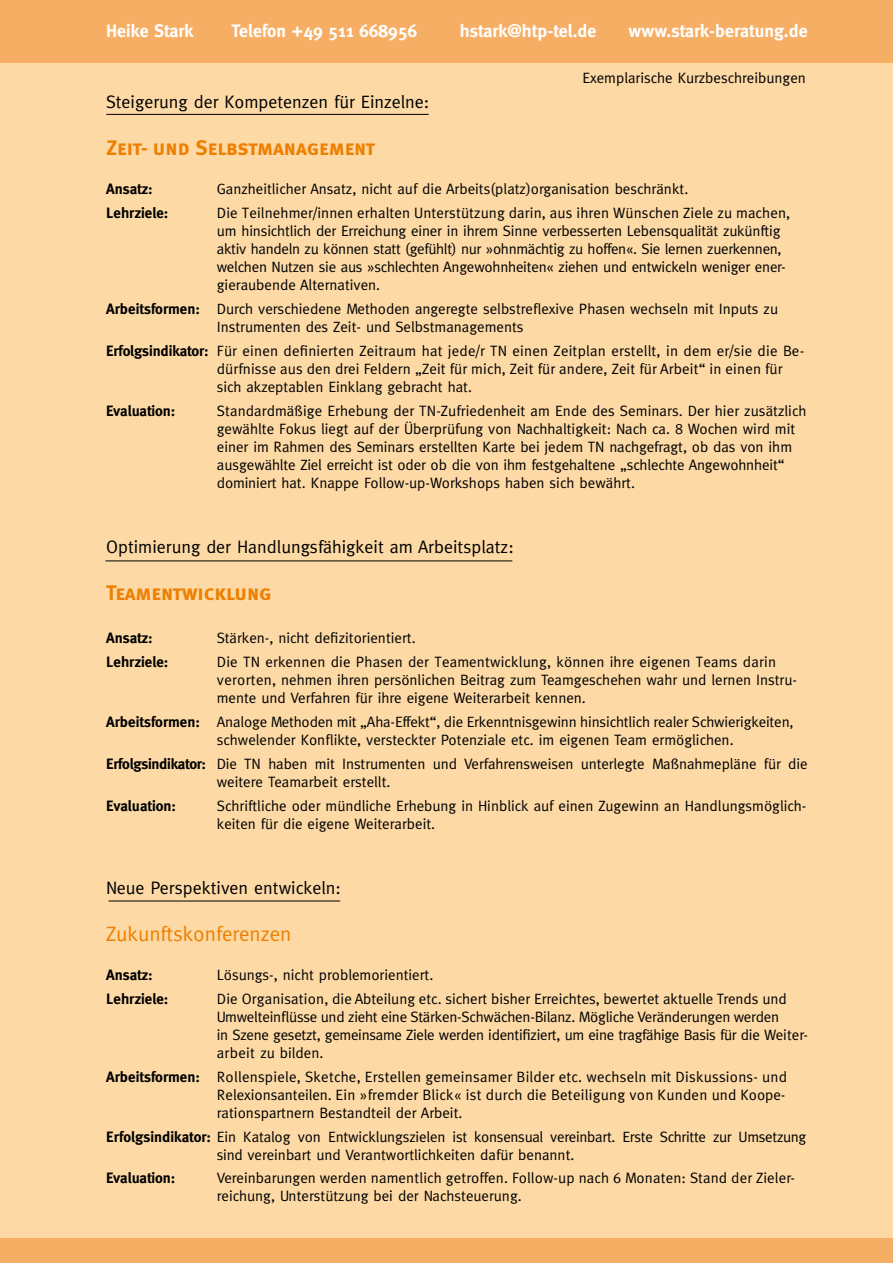
<style>
.page{position:relative;width:893px;height:1263px;background:#fff}
.page>*{position:absolute;margin:0;border:0;box-sizing:border-box;transform-origin:0 0}
.t1{font:21px "Meta Bold Caps";letter-spacing:-.005em;color:#ee7f00}
.t2{font:21px "Meta";color:#ee7f00}
.t3{font:18px "Meta";color:#000}
.t4{font:700 18px "Meta";color:#fff}
.t5{font:15px/18px "Meta";color:#000}
.t6{font:700 15px "Meta";color:#000}
.s1{font-weight:700}
</style>
<div class="page">
<div style="left:0;top:0;width:893px;height:64px;background:#f6ae64"></div>
<div style="left:0;top:64px;width:893px;height:1199px;background:#fdd9a5"></div>
<hr style="left:108px;top:901px;width:232px;height:1px;background:#000">
<hr style="left:106px;top:560px;width:406px;height:1px;background:#000">
<hr style="left:106px;top:114px;width:323px;height:1px;background:#000">
<div style="left:0;top:1238px;width:893px;height:25px;background:#f6ae64"></div>
<p class="t4" style="left:106px;top:20px;width:89px">Heike Stark</p>
<p class="t4" style="left:232px;top:20px;width:187px">Telefon +49 511 668956</p>
<p class="t4" style="left:460px;top:20px;width:138px">hstark@htp-tel.de</p>
<p class="t4" style="left:629px;top:20px;width:181px">www.stark-beratung.de</p>
<p class="t5" style="left:583px;top:69px;width:225px">Exemplarische Kurzbeschreibungen</p>
<p class="t3" style="left:106px;top:91px;width:325px">Steigerung der Kompetenzen für Einzelne:</p>
<h1 class="t1" style="left:106px;top:135px;width:270px">Zeit- und Selbstmanagement</h1>
<p class="t6" style="left:106px;top:180px;width:48px">Ansatz:</p>
<p class="t5" style="left:217px;top:180px;width:473px">Ganzheitlicher Ansatz, nicht auf die Arbeits(platz)organisation beschränkt.</p>
<p class="t6" style="left:106px;top:204px;width:64px">Lehrziele:</p>
<p class="t5" style="left:217px;top:204px;width:575px">Die Teilnehmer/innen erhalten Unterstützung darin, aus ihren Wünschen Ziele zu machen, um hinsichtlich der Erreichung einer in ihrem Sinne verbesserten Lebensqualität zukünftig aktiv handeln zu können statt (gefühlt) nur »ohnmächtig zu hoffen«. Sie lernen zuerkennen, welchen Nutzen sie aus »schlechten Angewohnheiten« ziehen und entwickeln weniger ener&shy;gieraubende Alternativen.</p>
<p class="t5" style="left:217px;top:300px;width:563px;text-indent:-111px"><span class="s1">Arbeitsformen:</span> Durch verschiedene Methoden angeregte selbstreflexive Phasen wechseln mit Inputs zu<br>Instrumenten des Zeit- und Selbstmanagements</p>
<p class="t5" style="left:217px;top:342px;width:589px;text-indent:-111px"><span class="s1">Erfolgsindikator:</span> Für einen definierten Zeitraum hat jede/r TN einen Zeitplan erstellt, in dem er/sie die Be&shy;dürfnisse aus den drei Feldern „Zeit für mich, Zeit für andere, Zeit für Arbeit“ in einen für sich akzeptablen Einklang gebracht hat.</p>
<p class="t6" style="left:106px;top:402px;width:71px">Evaluation:</p>
<p class="t5" style="left:217px;top:402px;width:591px">Standardmäßige Erhebung der TN-Zufriedenheit am Ende des Seminars. Der hier zusätzlich gewählte Fokus liegt auf der Überprüfung von Nachhaltigkeit: Nach ca. 8 Wochen wird mit einer im Rahmen des Seminars erstellten Karte bei jedem TN nachgefragt, ob das von ihm ausgewählte Ziel erreicht ist oder ob die von ihm festgehaltene „schlechte Angewohnheit“ dominiert hat. Knappe Follow-up-Workshops haben sich bewährt.</p>
<p class="t3" style="left:106px;top:536px;width:409px">Optimierung der Handlungsfähigkeit am Arbeitsplatz:</p>
<h1 class="t1" style="left:106px;top:580px;width:167px">Teamentwicklung</h1>
<p class="t6" style="left:106px;top:629px;width:48px">Ansatz:</p>
<p class="t5" style="left:217px;top:629px;width:200px">Stärken-, nicht defizitorientiert.</p>
<p class="t6" style="left:106px;top:653px;width:64px">Lehrziele:</p>
<p class="t5" style="left:217px;top:653px;width:582px">Die TN erkennen die Phasen der Teamentwicklung, können ihre eigenen Teams darin verorten, nehmen ihren persönlichen Beitrag zum Teamgeschehen wahr und lernen Instru&shy;mente und Verfahren für ihre eigene Weiterarbeit kennen.</p>
<p class="t5" style="left:217px;top:713px;width:578px;text-indent:-111px"><span class="s1">Arbeitsformen:</span> Analoge Methoden mit „Aha-Effekt“, die Erkenntnisgewinn hinsichtlich realer Schwierigkeiten, schwelender Konflikte, versteckter Potenziale etc. im eigenen Team ermöglichen.</p>
<p class="t5" style="left:217px;top:755px;width:592px;text-indent:-111px"><span class="s1">Erfolgsindikator:</span> Die TN haben mit Instrumenten und Verfahrensweisen unterlegte Maßnahmepläne für die weitere Teamarbeit erstellt.</p>
<p class="t6" style="left:106px;top:797px;width:71px">Evaluation:</p>
<p class="t5" style="left:217px;top:797px;width:591px">Schriftliche oder mündliche Erhebung in Hinblick auf einen Zugewinn an Handlungsmöglich&shy;keiten für die eigene Weiterarbeit.</p>
<p class="t3" style="left:106px;top:877px;width:236px">Neue Perspektiven entwickeln:</p>
<h1 class="t2" style="left:106px;top:921px;width:187px">Zukunftskonferenzen</h1>
<p class="t6" style="left:106px;top:966px;width:48px">Ansatz:</p>
<p class="t5" style="left:217px;top:966px;width:218px">Lösungs-, nicht problemorientiert.</p>
<p class="t6" style="left:106px;top:990px;width:64px">Lehrziele:</p>
<p class="t5" style="left:217px;top:990px;width:592px">Die Organisation, die Abteilung etc. sichert bisher Erreichtes, bewertet aktuelle Trends und Umwelteinflüsse und zieht eine Stärken-Schwächen-Bilanz. Mögliche Veränderungen werden<br>in Szene gesetzt, gemeinsame Ziele werden identifiziert, um eine tragfähige Basis für die Weiter&shy;arbeit zu bilden.</p>
<p class="t5" style="left:217px;top:1068px;width:572px;text-align:justify;text-indent:-111px"><span class="s1">Arbeitsformen:</span> Rollenspiele, Sketche, Erstellen gemeinsamer Bilder etc. wechseln mit Diskussions- und Relexionsanteilen. Ein »fremder Blick« ist durch die Beteiligung von Kunden und Koope&shy;rationspartnern Bestandteil der Arbeit.</p>
<p class="t5" style="left:217px;top:1128px;width:591px;text-indent:-111px"><span class="s1">Erfolgsindikator:</span> Ein Katalog von Entwicklungszielen ist konsensual vereinbart. Erste Schritte zur Umsetzung sind vereinbart und Verantwortlichkeiten dafür benannt.</p>
<p class="t6" style="left:106px;top:1169px;width:71px">Evaluation:</p>
<p class="t5" style="left:217px;top:1168px;width:580px">Vereinbarungen werden namentlich getroffen. Follow-up nach 6 Monaten: Stand der Zieler&shy;reichung, Unterstützung bei der Nachsteuerung.</p>
</div>
